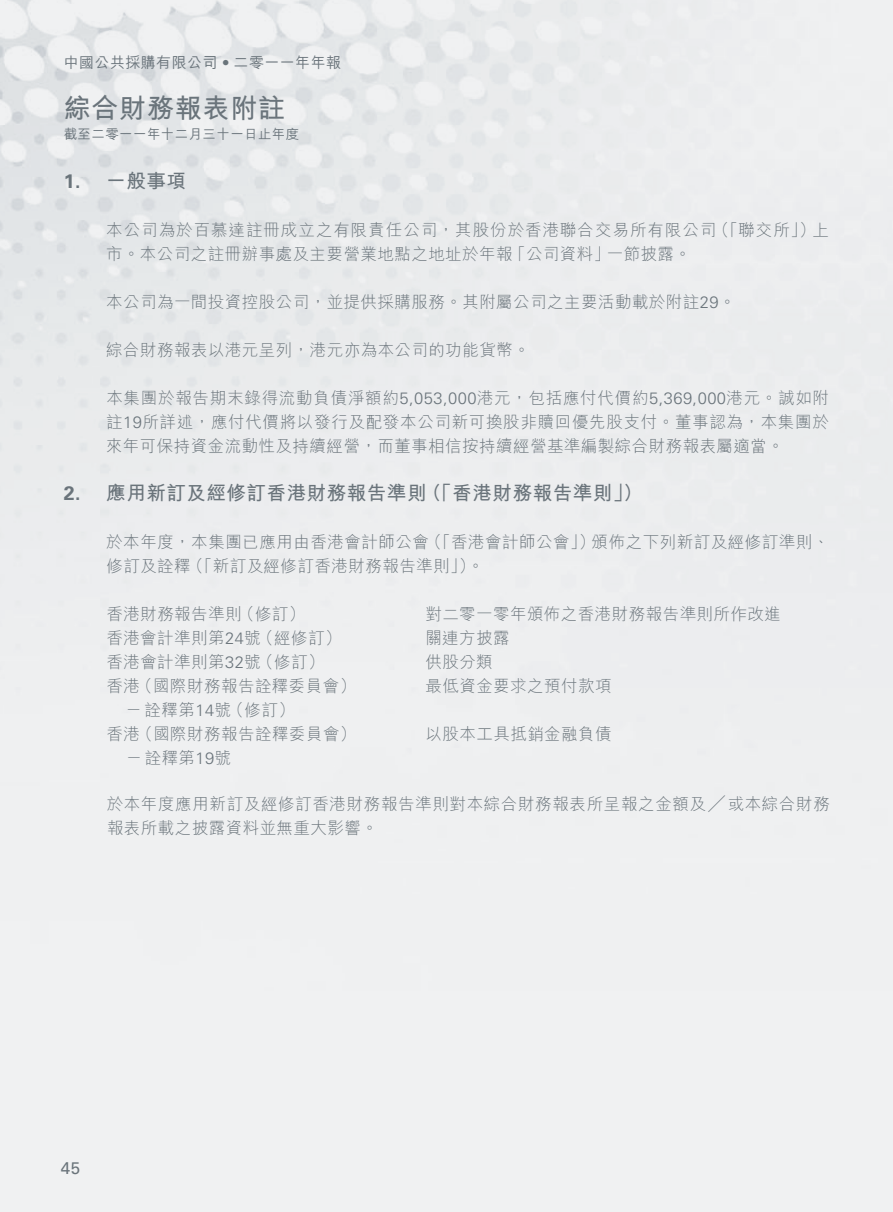
<style>
.page{position:relative;width:893px;height:1212px;background:#eeeff0}
.page>*{position:absolute;margin:0;border:0;box-sizing:border-box;transform-origin:0 0}
.t1{font:700 27px "M Hei HK";letter-spacing:.03em;color:#6a747b}
.t2{font:700 19.5px "M Hei HK";letter-spacing:.03em;color:#6a747b}
.t3{font:700 19.5px "Univers LT Std";color:#6a747b}
.t4{font:16.8px "Univers LT Std";color:#6a747b}
.t5{font:300 16.5px/24px "M Hei HK";letter-spacing:.03em;color:#6a747b}
.t6{font:300 16.5px/24px "M Hei HK";letter-spacing:.06em;color:#6a747b}
.t7{font:500 15px "M Hei HK";letter-spacing:.03em;color:#6a747b}
.t8{font:500 13.5px "M Hei HK";letter-spacing:.03em;color:#6a747b}
.s1{font-family:"Univers LT Std";font-weight:400}
.s2{font-family:"Univers LT Std"}
</style>
<div class="page">
<p class="t7" style="left:64px;top:52px;width:279px">中國公共採購有限公司 <span class="s1">•</span> 二零一一年年報</p>
<h1 class="t1" style="left:64px;top:88px;width:223px">綜合財務報表附註</h1>
<p class="t8" style="left:64px;top:125px;width:237px">截至二零一一年十二月三十一日止年度</p>
<p class="t2" style="left:106px;top:166px;width:81px">一般事項</p>
<p class="t3" style="left:64px;top:169px;width:18px">1.</p>
<p class="t3" style="left:64px;top:481px;width:18px">2.</p>
<p class="t5" style="left:713px;top:217px;width:104px">（「聯交所」）</p>
<p class="t6" style="left:607px;top:217px;width:111px;text-indent:-500px">本公司為於百慕達註冊成立之有限責任公司，其股份於香港聯合交易所有限公司一節披露。</p>
<p class="t5" style="left:812px;top:217px;width:18px">上</p>
<p class="t5" style="left:106px;top:241px;width:408px">市。本公司之註冊辦事處及主要營業地點之地址於年報</p>
<p class="t5" style="left:106px;top:289px;width:631px">本公司為一間投資控股公司，並提供採購服務。其附屬公司之主要活動載於附註<span class="s2">29</span>。</p>
<p class="t5" style="left:106px;top:337px;width:425px">綜合財務報表以港元呈列，港元亦為本公司的功能貨幣。</p>
<p class="t5" style="left:106px;top:385px;width:725px;text-align:justify">本集團於報告期末錄得流動負債淨額約<span class="s2">5,053,000</span>港元，包括應付代價約<span class="s2">5,369,000</span>港元。誠如附註<span class="s2">19</span>所詳述，應付代價將以發行及配發本公司新可換股非贖回優先股支付。董事認為，本集團於來年可保持資金流動性及持續經營，而董事相信按持續經營基準編製綜合財務報表屬適當。</p>
<p class="t2" style="left:422px;top:478px;width:222px">（「香港財務報告準則 (「</p>
<p class="t5" style="left:509px;top:241px;width:103px">「公司資料」</p>
<p class="t2" style="left:106px;top:478px;width:322px">應用新訂及經修訂香港財務報告準則</p>
<p class="t5" style="left:187px;top:529px;width:299px;text-indent:-81px">於本年度，本集團已應用由香港會計師公會<br>（「新訂及經修訂香港財務報告準則 。(「</p>
<p class="t5" style="left:425px;top:529px;width:171px">（「香港會計師公會」）</p>
<p class="t5" style="left:592px;top:529px;width:239px">頒佈之下列新訂及經修訂準則、</p>
<p class="t5" style="left:106px;top:553px;width:86px">修訂及詮釋</p>
<p class="t5" style="left:106px;top:601px;width:137px">香港財務報告準則</p>
<p class="t5" style="left:238px;top:601px;width:69px">（修訂）</p>
<p class="t5" style="left:425px;top:601px;width:357px">對二零一零年頒佈之香港財務報告準則所作改進</p>
<p class="t5" style="left:257px;top:625px;width:86px">（經修訂）</p>
<p class="t5" style="left:106px;top:625px;width:156px">香港會計準則第<span class="s2">24</span>號</p>
<p class="t5" style="left:425px;top:625px;width:86px">關連方披露</p>
<p class="t5" style="left:257px;top:649px;width:69px">（修訂）</p>
<p class="t5" style="left:106px;top:649px;width:156px">香港會計準則第<span class="s2">32</span>號</p>
<p class="t5" style="left:425px;top:649px;width:69px">供股分類</p>
<p class="t5" style="left:136px;top:673px;width:222px">（國際財務報告詮釋委員會）</p>
<p class="t5" style="left:106px;top:673px;width:35px">香港</p>
<p class="t5" style="left:425px;top:673px;width:188px">最低資金要求之預付款項</p>
<p class="t5" style="left:228px;top:697px;width:69px">（修訂(</p>
<p class="t5" style="left:126px;top:697px;width:107px">－詮釋第<span class="s2">14</span>號</p>
<p class="t5" style="left:136px;top:721px;width:222px">（國際財務報告詮釋委員會）</p>
<p class="t5" style="left:426px;top:721px;width:188px">以股本工具抵銷金融負債</p>
<p class="t5" style="left:126px;top:721px;width:107px;text-indent:-19px">香港<br>－詮釋第<span class="s2">19</span>號</p>
<p class="t5" style="left:107px;top:791px;width:725px">於本年度應用新訂及經修訂香港財務報告準則對本綜合財務報表所呈報之金額及╱或本綜合財務報表所載之披露資料並無重大影響。</p>
<p class="t4" style="left:61px;top:1157px;width:21px">45</p>
</div>
